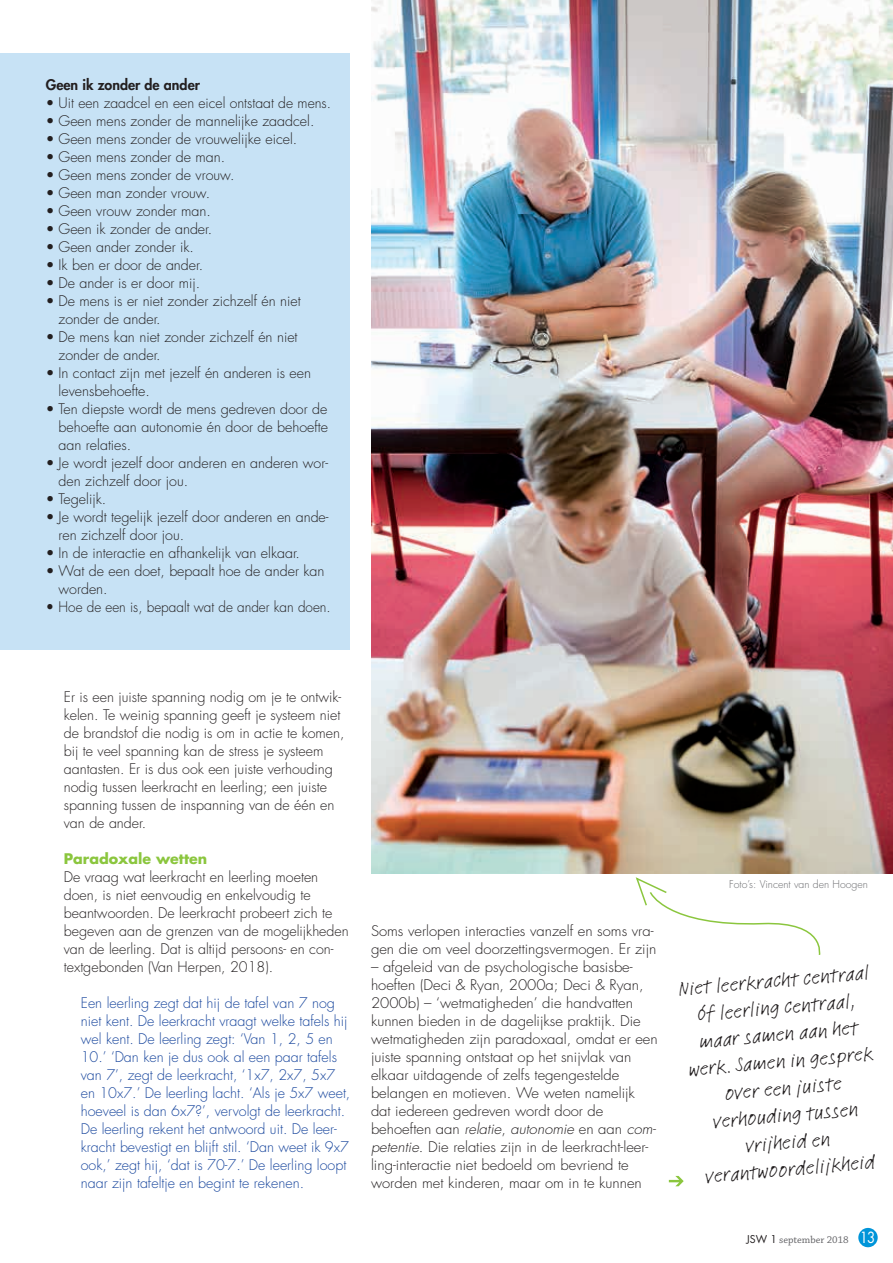
<style>
.page{position:relative;width:893px;height:1263px;background:#fff}
.page>*{position:absolute;margin:0;border:0;box-sizing:border-box;transform-origin:0 0}
.t1{font:21px/27px "Linotype Feltpen";color:#231f20;text-align:center}
.t2{font:300 14.25px/18px "Futura Std";color:#231f20}
.t3{font:300 14.25px/18px "Futura Std";color:#231f20;scale:1.04 1}
.t4{font:300 14.25px/18px "Futura Std";color:#18469d}
.t5{font:300 14.25px "Futura Std";color:#231f20;scale:.95 1}
.t6{font:800 14.25px "Futura Std";color:#231f20}
.t7{font:700 14.25px "Futura Std";color:#8bc63e}
.t8{font:300 10.5px "Futura Std";color:#6c6d70}
.t9{font:10.5px "Chaparral Pro";color:#636366}
.s1{font-style:italic}
.s2{font-family:"Futura Std";color:#231f20}
.s3{font-family:"Futura Std";font-size:15px;color:#fff}
</style>
<div class="page">
<img style="left:371px;top:0;width:522px;height:874px">
<svg style="left:635px;top:877px;width:186px;height:78px"></svg>
<svg style="left:669px;top:1176px;width:15px;height:10px"></svg>
<div style="left:1px;top:54px;width:349px;height:596px;background:#c7e2f5"></div>
<div style="left:858px;top:1228px;width:20px;height:19px;background:#0095d9;border-radius:50%"></div>
<p class="t6" style="left:46px;top:76px;width:156px">Geen ik zonder de ander</p>
<p class="t2" style="left:46px;top:94px;width:287px">• Uit een zaadcel en een eicel ontstaat de mens.</p>
<p class="t2" style="left:46px;top:112px;width:270px">• Geen mens zonder de mannelijke zaadcel.</p>
<p class="t2" style="left:46px;top:130px;width:253px">• Geen mens zonder de vrouwelijke eicel.</p>
<p class="t2" style="left:46px;top:148px;width:181px">• Geen mens zonder de man.</p>
<p class="t2" style="left:46px;top:166px;width:190px">• Geen mens zonder de vrouw.</p>
<p class="t2" style="left:46px;top:184px;width:166px">• Geen man zonder vrouw.</p>
<p class="t2" style="left:46px;top:202px;width:167px">• Geen vrouw zonder man.</p>
<p class="t2" style="left:46px;top:220px;width:168px">• Geen ik zonder de ander.</p>
<p class="t2" style="left:46px;top:238px;width:150px">• Geen ander zonder ik.</p>
<p class="t2" style="left:46px;top:256px;width:159px">• Ik ben er door de ander.</p>
<p class="t2" style="left:46px;top:274px;width:156px">• De ander is er door mij.</p>
<p class="t2" style="left:59px;top:292px;width:244px;text-indent:-13px">• De mens is er niet zonder zichzelf én niet zonder de ander.</p>
<p class="t2" style="left:59px;top:328px;width:240px;text-indent:-13px">• De mens kan niet zonder zichzelf én niet zonder de ander.</p>
<p class="t2" style="left:59px;top:364px;width:254px;text-indent:-13px">• In contact zijn met jezelf én anderen is een levensbehoefte.</p>
<p class="t2" style="left:59px;top:400px;width:271px;text-align:justify;text-indent:-13px">• Ten diepste wordt de mens gedreven door de behoefte aan autonomie én door de behoefte aan relaties.</p>
<p class="t2" style="left:59px;top:454px;width:271px;text-indent:-13px">• Je wordt jezelf door anderen en anderen wor&shy;den zichzelf door jou.</p>
<p class="t2" style="left:46px;top:490px;width:62px">• Tegelijk.</p>
<p class="t2" style="left:59px;top:508px;width:271px;text-indent:-13px">• Je wordt tegelijk jezelf door anderen en ande&shy;ren zichzelf door jou.</p>
<p class="t2" style="left:46px;top:544px;width:256px">• In de interactie en afhankelijk van elkaar.</p>
<p class="t2" style="left:59px;top:562px;width:267px;text-indent:-13px">• Wat de een doet, bepaalt hoe de ander kan worden.</p>
<p class="t5" style="left:46px;top:598px;width:301px">• Hoe de een is, bepaalt wat de ander kan doen.</p>
<p class="t2" style="left:64px;top:688px;width:282px">Er is een juiste spanning nodig om je te ontwik&shy;kelen. Te weinig spanning geeft je systeem niet de brandstof die nodig is om in actie te komen, bij te veel spanning kan de stress je systeem aantasten. Er is dus ook een juiste verhouding nodig tussen leerkracht en leerling; een juiste spanning tussen de inspanning van de één en van de ander.</p>
<p class="t7" style="left:64px;top:849px;width:145px">Paradoxale wetten</p>
<p class="t2" style="left:64px;top:868px;width:287px">De vraag wat leerkracht en leerling moeten doen, is niet eenvoudig en enkelvoudig te beantwoorden. De leerkracht probeert zich te begeven aan de grenzen van de mogelijkheden van de leerling. Dat is altijd persoons- en con&shy;textgebonden (Van Herpen, 2018).</p>
<p class="t4" style="left:81px;top:994px;width:271px">Een leerling zegt dat hij de tafel van 7 nog niet kent. De leerkracht vraagt welke tafels hij wel kent. De leerling zegt: ‘Van 1, 2, 5 en 10.’ ‘Dan ken je dus ook al een paar tafels van 7’, zegt de leerkracht, ‘1x7, 2x7, 5x7 en 10x7.’ De leerling lacht. ‘Als je 5x7 weet, hoeveel is dan 6x7?’, vervolgt de leerkracht.<br>De leerling rekent het antwoord uit. De leer&shy;kracht bevestigt en blijft stil. ‘Dan weet ik 9x7 ook,’ zegt hij, ‘dat is 70-7.’ De leerling loopt naar zijn tafeltje en begint te rekenen.</p>
<p class="t3" style="left:371px;top:922px;width:276px">Soms verlopen interacties vanzelf en soms vra&shy;gen die om veel doorzettingsvermogen. Er zijn</p>
<p class="t3" style="left:371px;top:958px;width:277px">– afgeleid van de psychologische basisbe&shy;hoeften (Deci &amp; Ryan, 2000a; Deci &amp; Ryan, 2000b) – ‘wetmatigheden’ die handvatten kunnen bieden in de dagelijkse praktijk. Die wetmatigheden zijn paradoxaal, omdat er een juiste spanning ontstaat op het snijvlak van elkaar uitdagende of zelfs tegengestelde belangen en motieven. We weten namelijk dat iedereen gedreven wordt door de behoeften aan <span class="s1">relatie</span>, <span class="s1">autonomie</span> en aan <span class="s1">com&shy;petentie</span>. Die relaties zijn in de leerkracht-leer&shy;ling-interactie niet bedoeld om bevriend te worden met kinderen, maar om in te kunnen</p>
<p class="t8" style="left:729px;top:878px;width:140px">Foto’s: Vincent van den Hoogen</p>
<h1 class="t1" style="left:677px;top:975px;width:192px;rotate:-5deg">Niet leerkracht centraal óf leerling centraal, maar samen aan het werk. Samen in gesprek over een juiste verhouding tussen vrijheid en verantwoordelijkheid</h1>
<p class="t9" style="left:746px;top:1234px;width:130px"><span class="s2">JSW 1</span> september 2018 <span class="s3">13</span></p>
</div>
